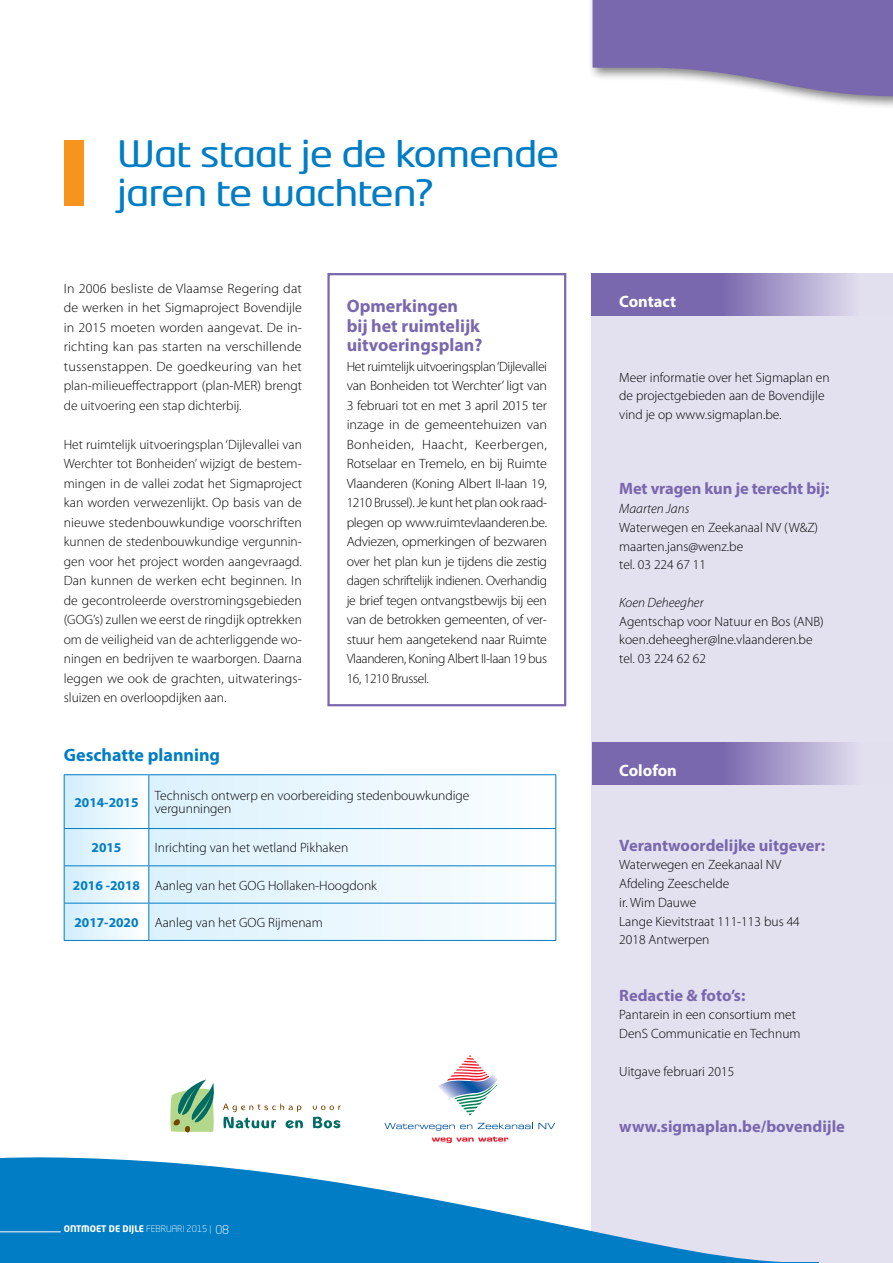
<style>
.page{position:relative;width:893px;height:1263px;background:#fff}
.page>*{position:absolute;margin:0;border:0;box-sizing:border-box;transform-origin:0 0}
.t1{font:36px/39px "Neo Tech Std";letter-spacing:-.03em;color:#007dc5;scale:1.2 1}
.t2{font:700 18px/19.5px "Myriad Pro";color:#7a68ae}
.t3{font:700 18px "Myriad Pro";color:#007dc5}
.t4{font:700 16.5px "Myriad Pro";color:#7a68ae}
.t5{font:700 16.5px "Myriad Pro";color:#fff}
.t6{font:300 13.5px/19.5px "Myriad Pro";color:#000}
.t7{font:300 13.5px/19.5px "Myriad Pro";color:#000;text-align:justify;scale:1.04 1}
.t8{font:italic 300 13.5px "Myriad Pro";color:#000}
.t9{font:700 13.5px "Myriad Pro";color:#007dc5}
.t10{font:700 9px "Neo Tech Std";color:#fff}
.s1{font-weight:700;color:#007dc5}
.s2{font-weight:300}
.s3{font-weight:300;font-size:12px}
</style>
<div class="page">
<div style="left:591px;top:273px;width:302px;height:990px;background:#e3e0f0"></div>
<svg style="left:0;top:1157px;width:781px;height:105px;fill:#007dc5"></svg>
<hr style="left:0;top:1231px;width:61px;height:1px;background:#fff">
<svg style="left:591px;top:273px;width:258px;height:43px;background:#9182bc"></svg>
<svg style="left:592px;top:742px;width:258px;height:42px;background:#9182bc"></svg>
<div style="left:588px;top:0;width:305px;height:109px;background:#000;opacity:.5"></div>
<svg style="left:593px;top:0;width:300px;height:100px;background:#9081b9"></svg>
<svg style="left:438px;top:1055px;width:60px;height:61px"></svg>
<svg style="left:384px;top:1123px;width:88px;height:8px"></svg>
<svg style="left:478px;top:1123px;width:77px;height:6px"></svg>
<svg style="left:432px;top:1137px;width:76px;height:6px"></svg>
<svg style="left:170px;top:1079px;width:44px;height:53px"></svg>
<svg style="left:313px;top:1105px;width:28px;height:5px"></svg>
<svg style="left:223px;top:1103px;width:80px;height:25px"></svg>
<svg style="left:313px;top:1116px;width:27px;height:12px"></svg>
<hr style="left:0;top:1262px;width:819px;height:1px;background:#007dc5">
<div style="left:64px;top:140px;width:19px;height:66px;background:#f7941e"></div>
<div style="left:327px;top:273px;width:239px;height:433px;border:2px solid #7a68ae"></div>
<div style="left:64px;top:775px;width:85px;height:53px;background:linear-gradient(to right,#d1eefc,#fefeff)"></div>
<svg style="left:149px;top:775px;width:406px;height:165px"></svg>
<div style="left:64px;top:828px;width:85px;height:38px;background:linear-gradient(to right,#d2eefc,#feffff)"></div>
<svg style="left:65px;top:866px;width:83px;height:74px"></svg>
<hr style="left:64px;top:774px;width:85px;height:1px;background:#007dc5">
<hr style="left:64px;top:775px;width:1px;height:53px;background:#007dc5">
<hr style="left:64px;top:828px;width:85px;height:1px;background:#007dc5">
<hr style="left:64px;top:829px;width:1px;height:36px;background:#007dc5">
<hr style="left:64px;top:865px;width:85px;height:1px;background:#007dc5">
<hr style="left:64px;top:866px;width:1px;height:37px;background:#007dc5">
<hr style="left:64px;top:903px;width:1px;height:37px;background:#007dc5">
<hr style="left:64px;top:903px;width:85px;height:1px;background:#007dc5">
<hr style="left:64px;top:940px;width:85px;height:1px;background:#007dc5">
<hr style="left:149px;top:774px;width:407px;height:1px;background:#007dc5">
<hr style="left:148px;top:775px;width:1px;height:53px;background:#007dc5">
<hr style="left:555px;top:775px;width:1px;height:53px;background:#007dc5">
<hr style="left:149px;top:828px;width:407px;height:1px;background:#007dc5">
<hr style="left:148px;top:829px;width:1px;height:36px;background:#007dc5">
<hr style="left:555px;top:829px;width:1px;height:36px;background:#007dc5">
<hr style="left:149px;top:865px;width:407px;height:1px;background:#007dc5">
<hr style="left:148px;top:866px;width:1px;height:37px;background:#007dc5">
<hr style="left:555px;top:866px;width:1px;height:37px;background:#007dc5">
<hr style="left:148px;top:903px;width:1px;height:37px;background:#007dc5">
<hr style="left:555px;top:903px;width:1px;height:37px;background:#007dc5">
<hr style="left:149px;top:903px;width:407px;height:1px;background:#007dc5">
<hr style="left:149px;top:940px;width:407px;height:1px;background:#007dc5">
<h1 class="t1" style="left:117px;top:134px;width:370px">Wat staat je de komende jaren te wachten?</h1>
<p class="t7" style="left:64px;top:278px;width:231px">In 2006 besliste de Vlaamse Regering dat de werken in het Sigmaproject Bovendijle in 2015 moeten worden aangevat. De in&shy;richting kan pas starten na verschillende tussenstappen. De goedkeuring van het plan-milieueffectrapport (plan-MER) brengt de uitvoering een stap dichterbij.</p>
<p class="t6" style="left:64px;top:434px;width:240px;text-align:justify">Het ruimtelijk uitvoeringsplan ‘Dijlevallei van Werchter tot Bonheiden’ wijzigt de bestem&shy;mingen in de vallei zodat het Sigmaproject kan worden verwezenlijkt. Op basis van de nieuwe stedenbouwkundige voorschriften kunnen de stedenbouwkundige vergunnin&shy;gen voor het project worden aangevraagd.<br>Dan kunnen de werken echt beginnen. In de gecontroleerde overstromingsgebieden (GOG’s) zullen we eerst de ringdijk optrekken om de veiligheid van de achterliggende wo&shy;ningen en bedrijven te waarborgen. Daarna leggen we ook de grachten, uitwaterings&shy;sluizen en overloopdijken aan.</p>
<h2 class="t2" style="left:347px;top:296px;width:137px">Opmerkingen bij het ruimtelijk uitvoeringsplan?</h2>
<p class="t6" style="left:347px;top:356px;width:202px;text-align:justify">Het ruimtelijk uitvoeringsplan ‘Dijlevallei van Bonheiden tot Werchter’ ligt van 3 februari tot en met 3 april 2015 ter inzage in de gemeentehuizen van Bonheiden, Haacht, Keerbergen, Rotselaar en Tremelo, en bij Ruimte Vlaanderen (Koning Albert II-laan 19, 1210 Brussel). Je kunt het plan ook raad&shy;plegen op www.ruimtevlaanderen.be.<br>Adviezen, opmerkingen of bezwaren over het plan kun je tijdens die zestig dagen schriftelijk indienen. Overhandig je brief tegen ontvangstbewijs bij een van de betrokken gemeenten, of ver&shy;stuur hem aangetekend naar Ruimte Vlaanderen, Koning Albert II-laan 19 bus 16, 1210 Brussel.</p>
<h2 class="t3" style="left:64px;top:743px;width:158px">Geschatte planning</h2>
<p class="t9" style="left:74px;top:793px;width:66px">2014-2015</p>
<p class="t6" style="left:155px;top:789px;width:316px;line-height:13.5px">Technisch ontwerp en voorbereiding stedenbouwkundige vergunningen</p>
<p class="t9" style="left:92px;top:839px;width:31px">2015</p>
<p class="t6" style="left:155px;top:838px;width:195px">Inrichting van het wetland Pikhaken</p>
<p class="t6" style="left:73px;top:875px;width:305px"><span class="s1">2016 -2018</span> Aanleg van het GOG Hollaken-Hoogdonk</p>
<p class="t6" style="left:74px;top:913px;width:250px"><span class="s1">2017-2020</span> Aanleg van het GOG Rijmenam</p>
<p class="t10" style="left:64px;top:1223px;width:167px">ONTMOET DE DIJLE <span class="s2">FEBRUARI 2015 |</span> <span class="s3">08</span></p>
<p class="t5" style="left:619px;top:290px;width:59px">Contact</p>
<p class="t6" style="left:619px;top:368px;width:212px;line-height:18.8px">Meer informatie over het Sigmaplan en de projectgebieden aan de Bovendijle vind je op www.sigmaplan.be.</p>
<p class="t4" style="left:619px;top:478px;width:212px">Met vragen kun je terecht bij:</p>
<p class="t8" style="left:619px;top:501px;width:72px">Maarten Jans</p>
<p class="t6" style="left:619px;top:518px;width:200px;line-height:18.8px">Waterwegen en Zeekanaal NV (W&amp;Z) maarten.jans@wenz.be<br>tel. 03 224 67 11</p>
<p class="t8" style="left:619px;top:595px;width:86px">Koen Deheegher</p>
<p class="t6" style="left:619px;top:612px;width:206px;line-height:18.8px">Agentschap voor Natuur en Bos (ANB) koen.deheegher@lne.vlaanderen.be tel. 03 224 62 62</p>
<p class="t5" style="left:619px;top:759px;width:59px">Colofon</p>
<p class="t4" style="left:619px;top:834px;width:207px">Verantwoordelijke uitgever:</p>
<p class="t6" style="left:619px;top:856px;width:182px;line-height:18.8px">Waterwegen en Zeekanaal NV<br>Afdeling Zeeschelde<br>ir. Wim Dauwe<br>Lange Kievitstraat 111-113 bus 44<br>2018 Antwerpen</p>
<p class="t4" style="left:619px;top:984px;width:128px">Redactie &amp; foto’s:</p>
<p class="t6" style="left:619px;top:1006px;width:183px;line-height:18.8px">Pantarein in een consortium met<br>DenS Communicatie en Technum</p>
<p class="t6" style="left:619px;top:1061px;width:117px">Uitgave februari 2015</p>
<p class="t4" style="left:619px;top:1115px;width:227px">www.sigmaplan.be/bovendijle</p>
</div>
